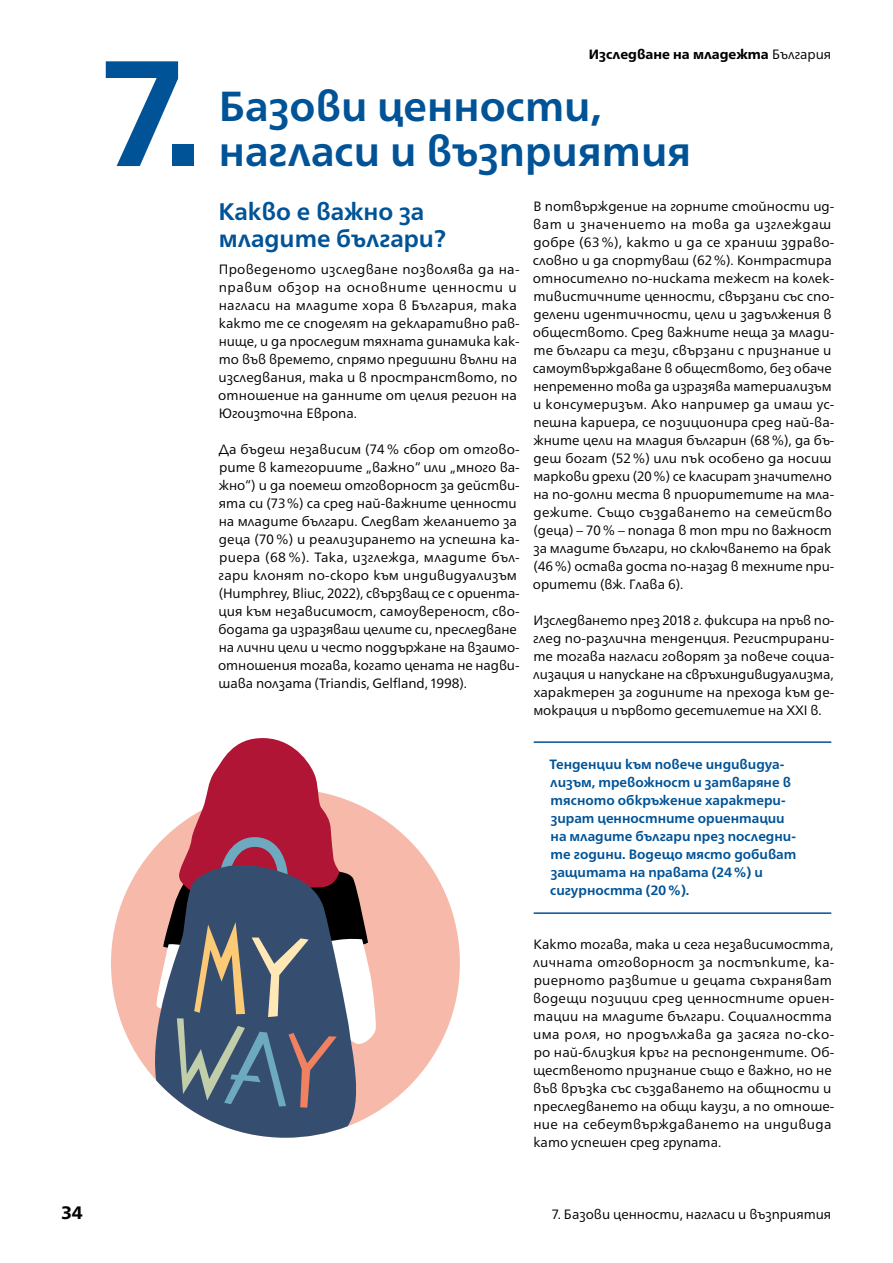
<style>
.page{position:relative;width:893px;height:1263px;background:#fff}
.page>*{position:absolute;margin:0;border:0;box-sizing:border-box;transform-origin:0 0}
.Kapitel_-_100_pt_Nummer{font:700 150px "Neue Frutiger World";color:#005397}
.Kapitel_-_24_pt{font:700 42px/45px "Neue Frutiger World";color:#005397}
.Headline_-_16_pt{font:700 24px/27px "Neue Frutiger World";color:#005397}
.t1{font:800 18px "Neue Frutiger World";color:#000}
.Text_-_9_pt{font:13.5px/18px "Neue Frutiger World";letter-spacing:.005em;color:#000}
.t2{font:700 13.5px/18px "Neue Frutiger World";color:#005397}
.t3{font:800 13.5px "Neue Frutiger World";color:#000}
.s1{font-weight:400}
</style>
<div class="page">
<hr style="left:534px;top:912px;width:297px;height:2px;background:#005397">
<hr style="left:534px;top:741px;width:297px;height:2px;background:#005397">
<div style="left:111px;top:789px;width:349px;height:349px;background:#f7baaa;border-radius:50%"></div>
<svg style="left:149px;top:1072px;width:216px;height:66px;fill:#354e6f"></svg>
<svg style="left:155px;top:738px;width:222px;height:370px"></svg>
<h1 class="Kapitel_-_100_pt_Nummer" style="left:101px;top:-18px;width:103px">7.</h1>
<h3 class="t1" style="left:62px;top:1202px;width:23px">34</h3>
<p class="t3" style="left:589px;top:47px;width:244px">Изследване на младежта <span class="s1">България</span></p>
<h2 class="Kapitel_-_24_pt" style="left:219px;top:83px;width:474px">Базови ценности, нагласи и възприятия</h2>
<h3 class="Headline_-_16_pt" style="left:218px;top:198px;width:229px">Какво е важно за младите българи?</h3>
<p class="Text_-_9_pt" style="left:218px;top:261px;width:303px">Проведеното изследване позволява да на&shy;правим обзор на основните ценности и нагласи на младите хора в България, така както те се споделят на декларативно рав&shy;нище, и да проследим тяхната динамика как&shy;то във времето, спрямо предишни вълни на изследвания, така и в пространството, по отношение на данните от целия регион на Югоизточна Европа.</p>
<p class="Text_-_9_pt" style="left:218px;top:441px;width:303px">Да бъдеш независим (74% сбор от отгово&shy;рите в категориите „важно“ или „много ва&shy;жно“) и да поемеш отговорност за действи&shy;ята си (73%) са сред най-важните ценности на младите българи. Следват желанието за деца (70%) и реализирането на успешна ка&shy;риера (68 %). Така, изглежда, младите бъл&shy;гари клонят по-скоро към индивидуализъм (Humphrey, Bliuc, 2022), свързващ се с ориента&shy;ция към независимост, самоувереност, сво&shy;бодата да изразяваш целите си, преследване на лични цели и често поддържане на взаимо&shy;отношения тогава, когато цената не надви&shy;шава ползата (Triandis, Gelfland, 1998).</p>
<p class="Text_-_9_pt" style="left:533px;top:198px;width:303px">В потвърждение на горните стойности ид&shy;ват и значението на това да изглеждаш добре (63 %), както и да се храниш здраво&shy;словно и да спортуваш (62%). Контрастира относително по-ниската тежест на колек&shy;тивистичните ценности, свързани със спо&shy;делени идентичности, цели и задължения в обществото. Сред важните неща за млади&shy;те българи са тези, свързани с признание и самоутвърждаване в обществото, без обаче непременно това да изразява материализъм и консумеризъм. Ако например да имаш ус&shy;пешна кариера, се позиционира сред най-ва&shy;жните цели на младия българин (68%), да бъ&shy;деш богат (52%) или пък особено да носиш маркови дрехи (20%) се класират значително на по-долни места в приоритетите на мла&shy;дежите. Също създаването на семейство (деца) – 70% – попада в топ три по важност за младите българи, но сключването на брак (46%) остава доста по-назад в техните при&shy;оритети (вж. Глава 6).</p>
<p class="Text_-_9_pt" style="left:533px;top:612px;width:303px;text-align:justify">Изследването през 2018 г. фиксира на пръв по&shy;глед по-различна тенденция. Регистрирани&shy;те тогава нагласи говорят за повече социа&shy;лизация и напускане на свръхиндивидуализма, характерен за годините на прехода към де&shy;мокрация и първото десетилетие на XXI в.</p>
<p class="t2" style="left:549px;top:755px;width:248px">Тенденции към повече индивидуа&shy;лизъм, тревожност и затваряне в тясното обкръжение характери&shy;зират ценностните ориентации на младите българи през последни&shy;те години. Водещо място добиват защитата на правата (24%) и сигурността (20%).</p>
<p class="Text_-_9_pt" style="left:533px;top:936px;width:303px">Както тогава, така и сега независимостта, личната отговорност за постъпките, ка&shy;риерното развитие и децата съхраняват водещи позиции сред ценностните ориен&shy;тации на младите българи. Социалността има роля, но продължава да засяга по-ско&shy;ро най-близкия кръг на респондентите. Об&shy;щественото признание също е важно, но не във връзка със създаването на общности и преследването на общи каузи, а по отноше&shy;ние на себеутвърждаването на индивида като успешен сред групата.</p>
<p class="Text_-_9_pt" style="left:552px;top:1206px;width:281px">7. Базови ценности, нагласи и възприятия</p>
</div>
